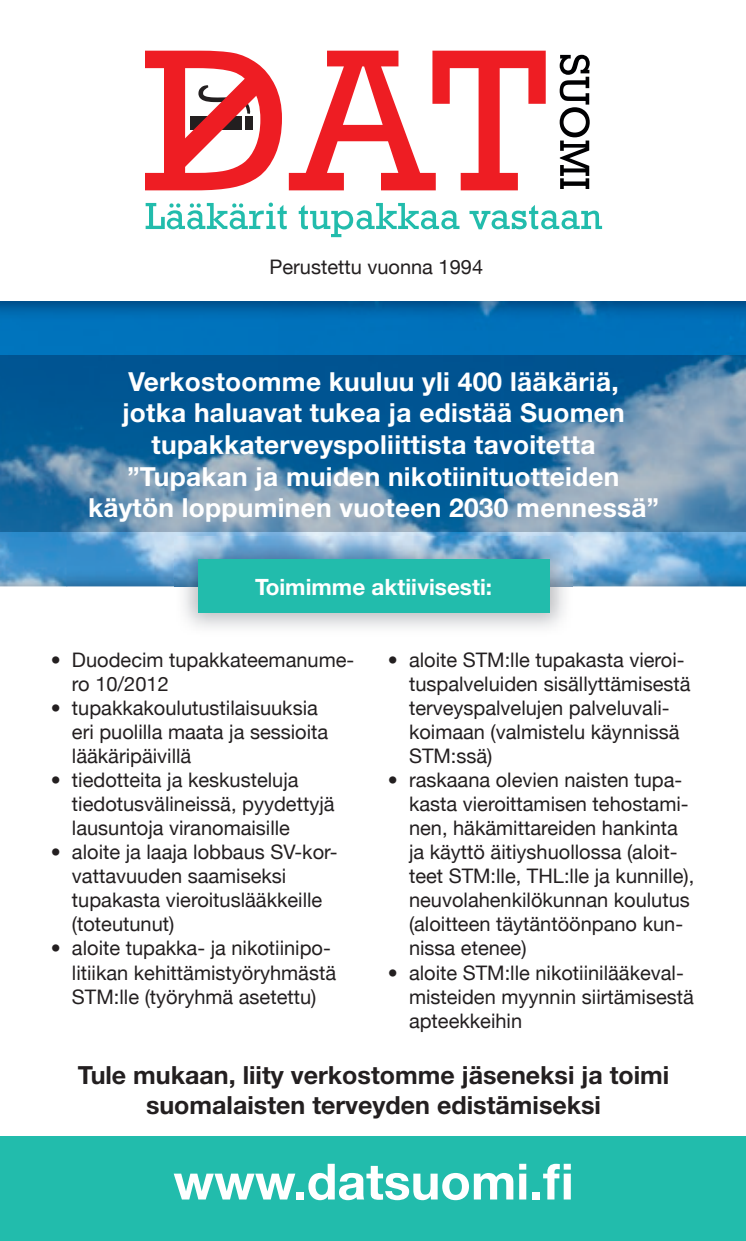
<style>
.page{position:relative;width:746px;height:1241px;background:#fff}
.page>*{position:absolute;margin:0;border:0;box-sizing:border-box;transform-origin:0 0}
.t1{font:700 50px "Helvetica Neue";color:#fff}
.t2{font:700 26.25px/31.5px "Helvetica Neue";letter-spacing:.01em;color:#fff;text-align:center}
.t3{font:700 25px/30px "Helvetica Neue";color:#231f20;text-align:center}
.t4{font:700 22.5px "Helvetica Neue CE";color:#fff}
.t5{font:20px/24px "Helvetica Neue";color:#231f20}
</style>
<div class="page">
<img style="left:0;top:301px;width:745px;height:54px">
<img style="left:0;top:531px;width:66px;height:55px">
<img style="left:66px;top:531px;width:679px;height:55px">
<img style="left:0;top:355px;width:745px;height:176px">
<div style="left:0;top:1135px;width:745px;height:105px;background:#22bcac"></div>
<img style="left:174px;top:537px;width:397px;height:91px">
<div style="left:197px;top:559px;width:352px;height:54px;background:#22bcac"></div>
<svg style="left:288px;top:51px;width:257px;height:139px"></svg>
<svg style="left:145px;top:202px;width:141px;height:27px"></svg>
<svg style="left:298px;top:203px;width:161px;height:34px"></svg>
<svg style="left:469px;top:205px;width:132px;height:24px"></svg>
<svg style="left:559px;top:55px;width:30px;height:134px"></svg>
<svg style="left:145px;top:51px;width:137px;height:139px"></svg>
<p class="t5" style="left:269px;top:254px;width:215px">Perustettu vuonna 1994</p>
<h2 class="t2" style="left:88px;top:365px;width:572px">Verkostoomme kuuluu yli 400 lääkäriä,<br>jotka haluavat tukea ja edistää Suomen tupakkaterveyspoliittista tavoitetta<br>”Tupakan ja muiden nikotiinituotteiden käytön loppuminen vuoteen 2030 mennessä”</h2>
<p class="t4" style="left:255px;top:573px;width:238px">Toimimme aktiivisesti:</p>
<p class="t5" style="left:408px;top:647px;width:283px;text-indent:-21px">• aloite STM:lle tupakasta vieroi&shy;tuspalveluiden sisällyttämisestä terveyspalvelujen palveluvali&shy;koimaan (valmistelu käynnissä<br>STM:ssä)</p>
<p class="t5" style="left:408px;top:767px;width:286px;text-indent:-21px">• raskaana olevien naisten tupa&shy;kasta vieroittamisen tehostami&shy;nen, häkämittareiden hankinta ja käyttö äitiyshuollossa (aloit&shy;teet STM:lle, THL:lle ja kunnille), neuvolahenkilökunnan koulutus (aloitteen täytäntöönpano kun&shy;nissa etenee)</p>
<p class="t5" style="left:408px;top:959px;width:286px;text-indent:-21px">• aloite STM:lle nikotiinilääkeval&shy;misteiden myynnin siirtämisestä apteekkeihin</p>
<p class="t3" style="left:78px;top:1059px;width:592px">Tule mukaan, liity verkostomme jäseneksi ja toimi suomalaisten terveyden edistämiseksi</p>
<p class="t5" style="left:72px;top:647px;width:283px;text-indent:-21px">• Duodecim tupakkateemanume&shy;ro 10/2012</p>
<p class="t5" style="left:72px;top:695px;width:257px;text-indent:-21px">• tupakkakoulutustilaisuuksia eri puolilla maata ja sessioita lääkäripäivillä</p>
<p class="t5" style="left:72px;top:767px;width:264px;text-indent:-21px">• tiedotteita ja keskusteluja tiedotusvälineissä, pyydettyjä lausuntoja viranomaisille</p>
<p class="t5" style="left:72px;top:839px;width:267px;text-indent:-21px">• aloite ja laaja lobbaus SV-kor&shy;vattavuuden saamiseksi tupakasta vieroituslääkkeille (toteutunut)</p>
<p class="t5" style="left:72px;top:935px;width:265px;text-indent:-21px">• aloite tupakka- ja nikotiinipo&shy;litiikan kehittämistyöryhmästä<br>STM:lle (työryhmä asetettu)</p>
<h1 class="t1" style="left:173px;top:1150px;width:401px">www.datsuomi.fi</h1>
</div>
